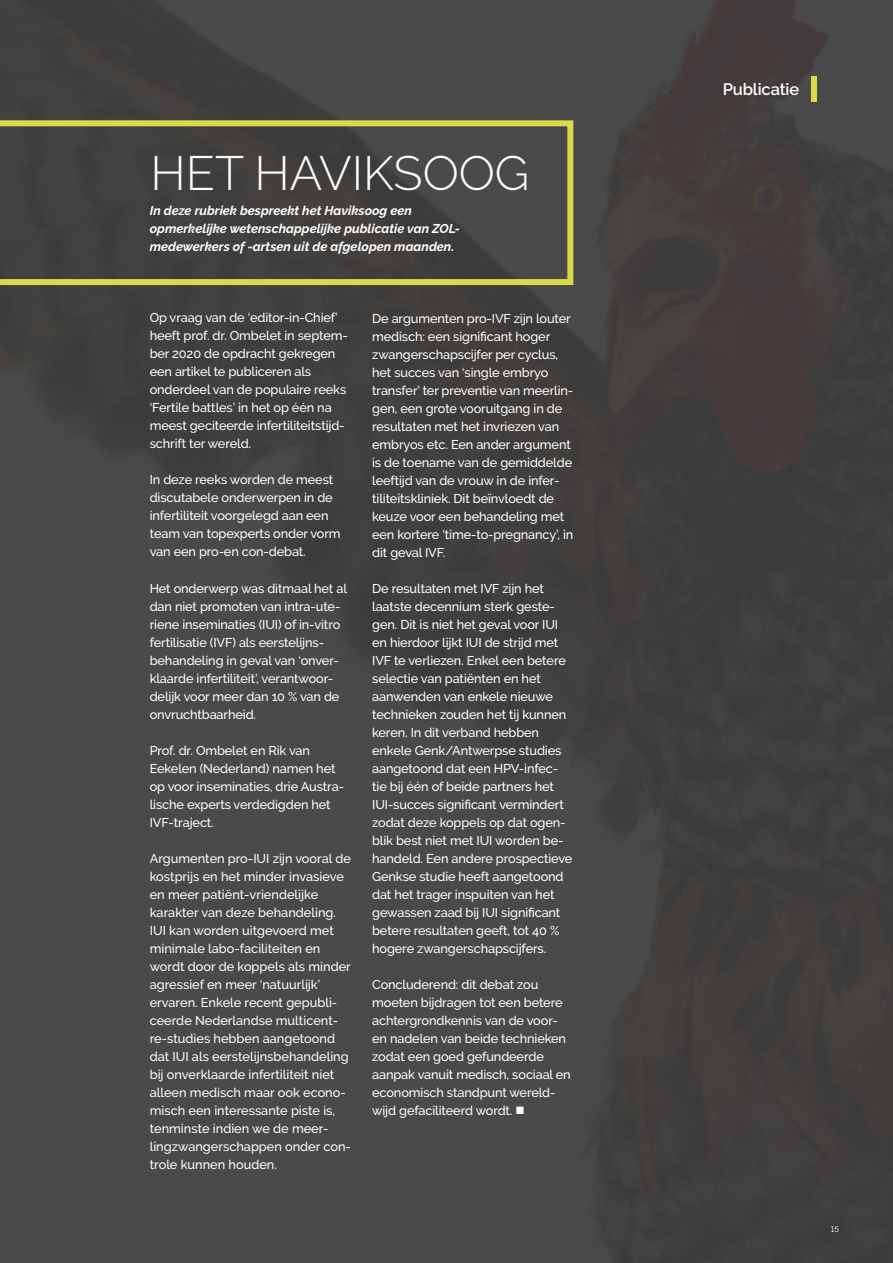
<style>
.page{position:relative;width:893px;height:1263px;background:#454341}
.page>*{position:absolute;margin:0;border:0;box-sizing:border-box;transform-origin:0 0}
.t1{font:300 48px "Raleway";color:#fff}
.t2{font:600 16.5px "Raleway";letter-spacing:-.01em;color:#fff}
.t3{font:500 12.75px/18px "Raleway";letter-spacing:-.01em;color:#fff}
.t4{font:italic 700 12.75px/18px "Raleway";color:#fff}
.t5{font:8.25px "Raleway";color:#fff}
</style>
<div class="page">
<svg style="left:0;top:117px;width:574px;height:170px"></svg>
<div style="left:811px;top:77px;width:5px;height:25px;background:#d8da4c"></div>
<h1 class="t1" style="left:151px;top:145px;width:380px">HET HAVIKSOOG</h1>
<p class="t4" style="left:150px;top:201px;width:312px">In deze rubriek bespreekt het Haviksoog een opmerkelijke wetenschappelijke publicatie van ZOL&shy;medewerkers of -artsen uit de afgelopen maanden.</p>
<p class="t3" style="left:150px;top:309px;width:200px">Op vraag van de ‘editor-in-Chief’ heeft prof. dr. Ombelet in septem&shy;ber 2020 de opdracht gekregen een artikel te publiceren als onderdeel van de populaire reeks ‘Fertile battles’ in het op één na meest geciteerde infertiliteitstijd&shy;schrift ter wereld.</p>
<p class="t3" style="left:150px;top:471px;width:192px">In deze reeks worden de meest discutabele onderwerpen in de infertiliteit voorgelegd aan een team van topexperts onder vorm van een pro-en con-debat.</p>
<p class="t3" style="left:150px;top:579px;width:199px">Het onderwerp was ditmaal het al dan niet promoten van intra-ute&shy;riene inseminaties (IUI) of in-vitro fertilisatie (IVF) als eerstelijns&shy;behandeling in geval van ‘onver&shy;klaarde infertiliteit’, verantwoor&shy;delijk voor meer dan 10 % van de onvruchtbaarheid.</p>
<p class="t3" style="left:150px;top:741px;width:196px">Prof. dr. Ombelet en Rik van<br>Eekelen (Nederland) namen het op voor inseminaties, drie Austra&shy;lische experts verdedigden het<br>IVF-traject.</p>
<p class="t3" style="left:150px;top:849px;width:203px">Argumenten pro-IUI zijn vooral de kostprijs en het minder invasieve en meer patiënt-vriendelijke karakter van deze behandeling.<br>IUI kan worden uitgevoerd met minimale labo-faciliteiten en wordt door de koppels als minder agressief en meer ‘natuurlijk’ ervaren. Enkele recent gepubli&shy;ceerde Nederlandse multicent&shy;re-studies hebben aangetoond dat IUI als eerstelijnsbehandeling bij onverklaarde infertiliteit niet alleen medisch maar ook econo&shy;misch een interessante piste is, tenminste indien we de meer&shy;lingzwangerschappen onder con&shy;trole kunnen houden.</p>
<p class="t3" style="left:372px;top:309px;width:203px">De argumenten pro-IVF zijn louter medisch: een significant hoger zwangerschapscijfer per cyclus, het succes van ‘single embryo transfer’ ter preventie van meerlin&shy;gen, een grote vooruitgang in de resultaten met het invriezen van embryos etc. Een ander argument is de toename van de gemiddelde leeftijd van de vrouw in de infer&shy;tiliteitskliniek. Dit beïnvloedt de keuze voor een behandeling met een kortere ‘time-to-pregnancy’, in dit geval IVF.</p>
<p class="t3" style="left:372px;top:579px;width:202px">De resultaten met IVF zijn het laatste decennium sterk geste&shy;gen. Dit is niet het geval voor IUI en hierdoor lijkt IUI de strijd met<br>IVF te verliezen. Enkel een betere selectie van patiënten en het aanwenden van enkele nieuwe technieken zouden het tij kunnen keren. In dit verband hebben enkele Genk/Antwerpse studies aangetoond dat een HPV-infec&shy;tie bij één of beide partners het<br>IUI-succes significant vermindert zodat deze koppels op dat ogen&shy;blik best niet met IUI worden be&shy;handeld. Een andere prospectieve<br>Genkse studie heeft aangetoond dat het trager inspuiten van het gewassen zaad bij IUI significant betere resultaten geeft, tot 40 % hogere zwangerschapscijfers.</p>
<p class="t3" style="left:372px;top:975px;width:200px">Concluderend: dit debat zou moeten bijdragen tot een betere achtergrondkennis van de voor&shy;en nadelen van beide technieken zodat een goed gefundeerde aanpak vanuit medisch, sociaal en economisch standpunt wereld&shy;wijd gefaciliteerd wordt. ■</p>
<p class="t2" style="left:723px;top:80px;width:78px">Publicatie</p>
<p class="t5" style="left:831px;top:1224px;width:10px">15</p>
</div>
